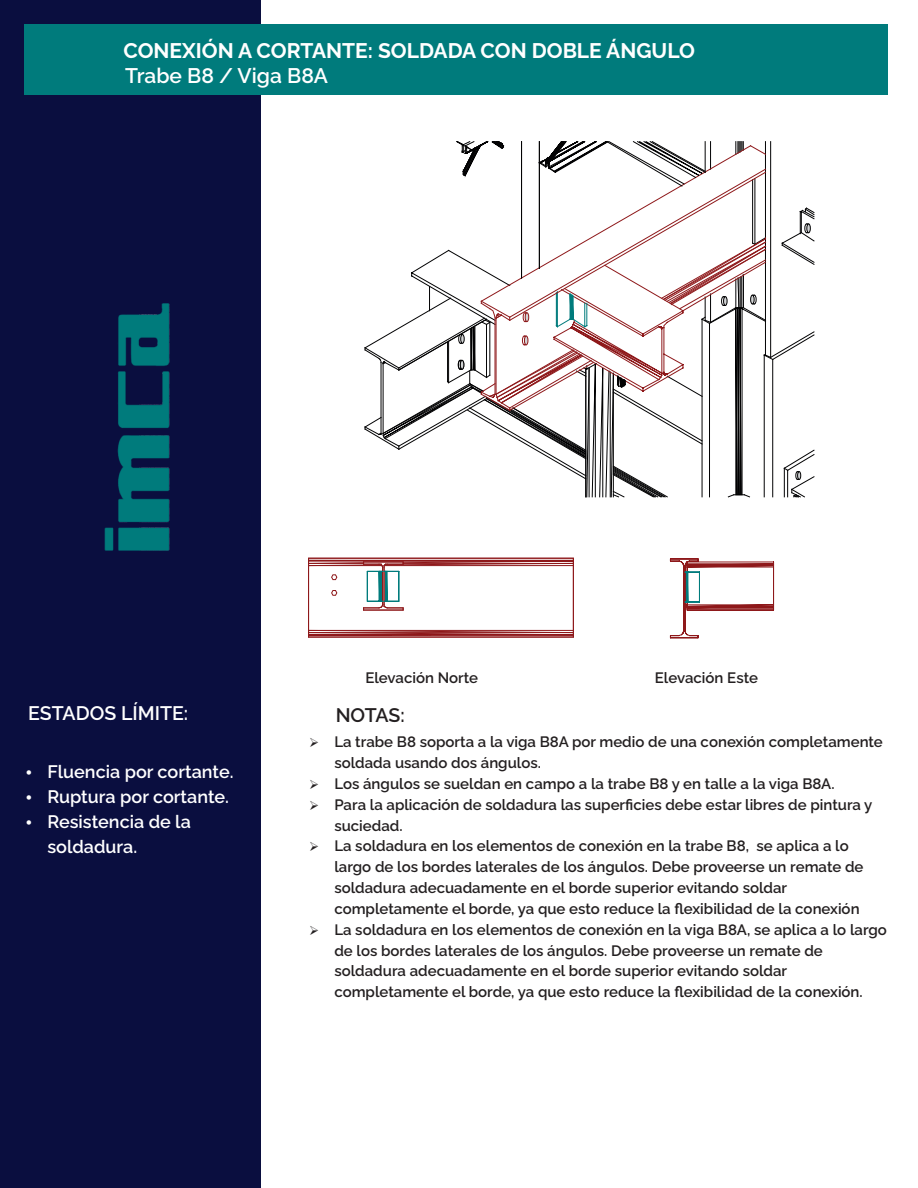
<style>
.page{position:relative;width:918px;height:1188px;background:#fff}
.page>*{position:absolute;margin:0;border:0;box-sizing:border-box;transform-origin:0 0}
.t1{font:700 21px "Raleway";color:#fff}
.t2{font:600 21px "Raleway";color:#fff}
.t3{font:600 19.5px "Raleway";color:#fff}
.t4{font:600 19.5px "Raleway";letter-spacing:-.015em;color:#231f20}
.t5{font:600 18px/25px "Raleway";color:#fff}
.t6{font:600 15px/20.9px "Raleway";color:#231f20}
</style>
<div class="page">
<div style="left:0;top:0;width:261px;height:1188px;background:#0a0e3f"></div>
<div style="left:25px;top:24px;width:863px;height:71px;background:#007b7c"></div>
<img style="left:104px;top:303px;width:66px;height:248px">
<hr style="left:309px;top:637px;width:264px;height:1px;background:#8e181a">
<svg style="left:670px;top:559px;width:104px;height:79px"></svg>
<svg style="left:365px;top:141px;width:449px;height:356px"></svg>
<svg style="left:308px;top:558px;width:266px;height:79px"></svg>
<h1 class="t1" style="left:124px;top:39px;width:573px">CONEXIÓN A CORTANTE: SOLDADA CON DOBLE ÁNGULO</h1>
<h1 class="t2" style="left:125px;top:64px;width:204px">Trabe B8 / Viga B8A</h1>
<h2 class="t3" style="left:28px;top:702px;width:161px">ESTADOS LÍMITE:</h2>
<p class="t5" style="left:47px;top:759px;width:188px">Fluencia por cortante.<br>Ruptura por cortante.<br>Resistencia de la soldadura.</p>
<p class="t6" style="left:365px;top:667px;width:114px">Elevación Norte</p>
<p class="t6" style="left:655px;top:667px;width:105px">Elevación Este</p>
<h2 class="t4" style="left:336px;top:704px;width:71px">NOTAS:</h2>
<p class="t6" style="left:334px;top:732px;width:550px;text-indent:-25px">➢ La trabe B8 soporta a la viga B8A por medio de una conexión completamente soldada usando dos ángulos.</p>
<p class="t6" style="left:309px;top:773px;width:527px">➢ Los ángulos se sueldan en campo a la trabe B8 y en talle a la viga B8A.</p>
<p class="t6" style="left:334px;top:794px;width:540px;text-indent:-25px">➢ Para la aplicación de soldadura las superficies debe estar libres de pintura y suciedad.</p>
<p class="t6" style="left:334px;top:836px;width:531px;text-indent:-25px">➢ La soldadura en los elementos de conexión en la trabe B8, se aplica a lo largo de los bordes laterales de los ángulos. Debe proveerse un remate de soldadura adecuadamente en el borde superior evitando soldar completamente el borde, ya que esto reduce la flexibilidad de la conexión</p>
<p class="t6" style="left:334px;top:919px;width:554px;text-indent:-25px">➢ La soldadura en los elementos de conexión en la viga B8A, se aplica a lo largo de los bordes laterales de los ángulos. Debe proveerse un remate de soldadura adecuadamente en el borde superior evitando soldar completamente el borde, ya que esto reduce la flexibilidad de la conexión.</p>
</div>
